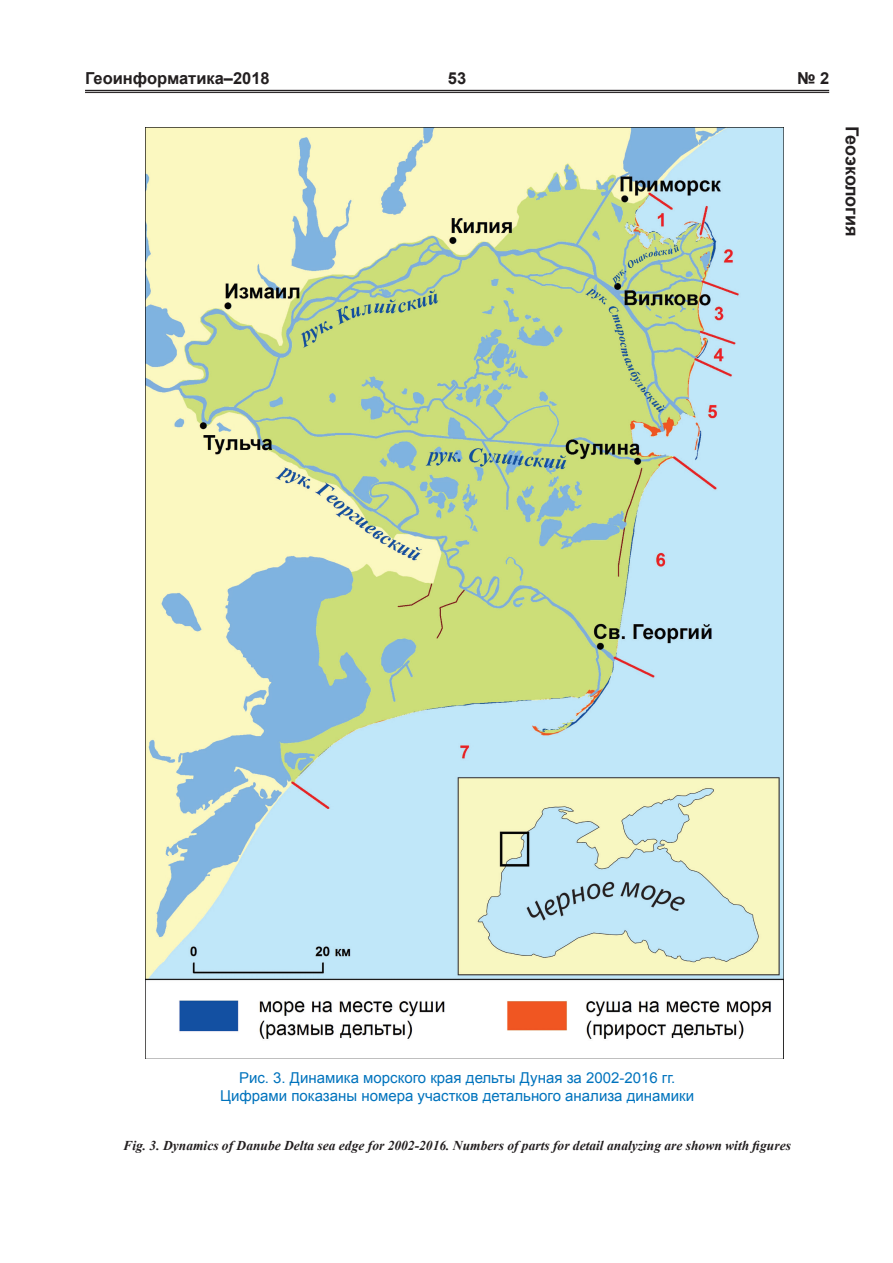
<style>
.page{position:relative;width:893px;height:1263px;background:#fff}
.page>*{position:absolute;margin:0;border:0;box-sizing:border-box;transform-origin:0 0}
.t1{font:700 18px "Arial";letter-spacing:-.005em;color:#231f20}
.t2{font:700 16.5px "Arial";color:#231f20}
.Рисунок{font:15px "Arial";color:#0073bd}
.рис_англ{font:italic 700 13.5px "Times New Roman";color:#231f20}
</style>
<div class="page">
<hr style="left:85px;top:90px;width:744px;height:1px;background:#231f20">
<hr style="left:85px;top:92px;width:744px;height:1px;background:#231f20">
<img style="left:146px;top:128px;width:638px;height:930px">
<p class="t2" style="left:85px;top:68px;width:186px">Геоинформатика–2018</p>
<p class="t2" style="left:448px;top:68px;width:20px">53</p>
<p class="t2" style="left:797px;top:68px;width:34px">№ 2</p>
<p class="t1" style="left:864px;top:126px;width:112px;rotate:90deg">Геоэкология</p>
<p class="Рисунок" style="left:239px;top:1067px;width:438px">Рис. 3. Динамика морского края дельты Дуная за 2002-2016 гг.</p>
<p class="Рисунок" style="left:220px;top:1085px;width:476px">Цифрами показаны номера участков детального анализа динамики</p>
<p class="рис_англ" style="left:123px;top:1136px;width:669px">Fig. 3. Dynamics of Danube Delta sea edge for 2002-2016. Numbers of parts for detail analyzing are shown with figures</p>
</div>
